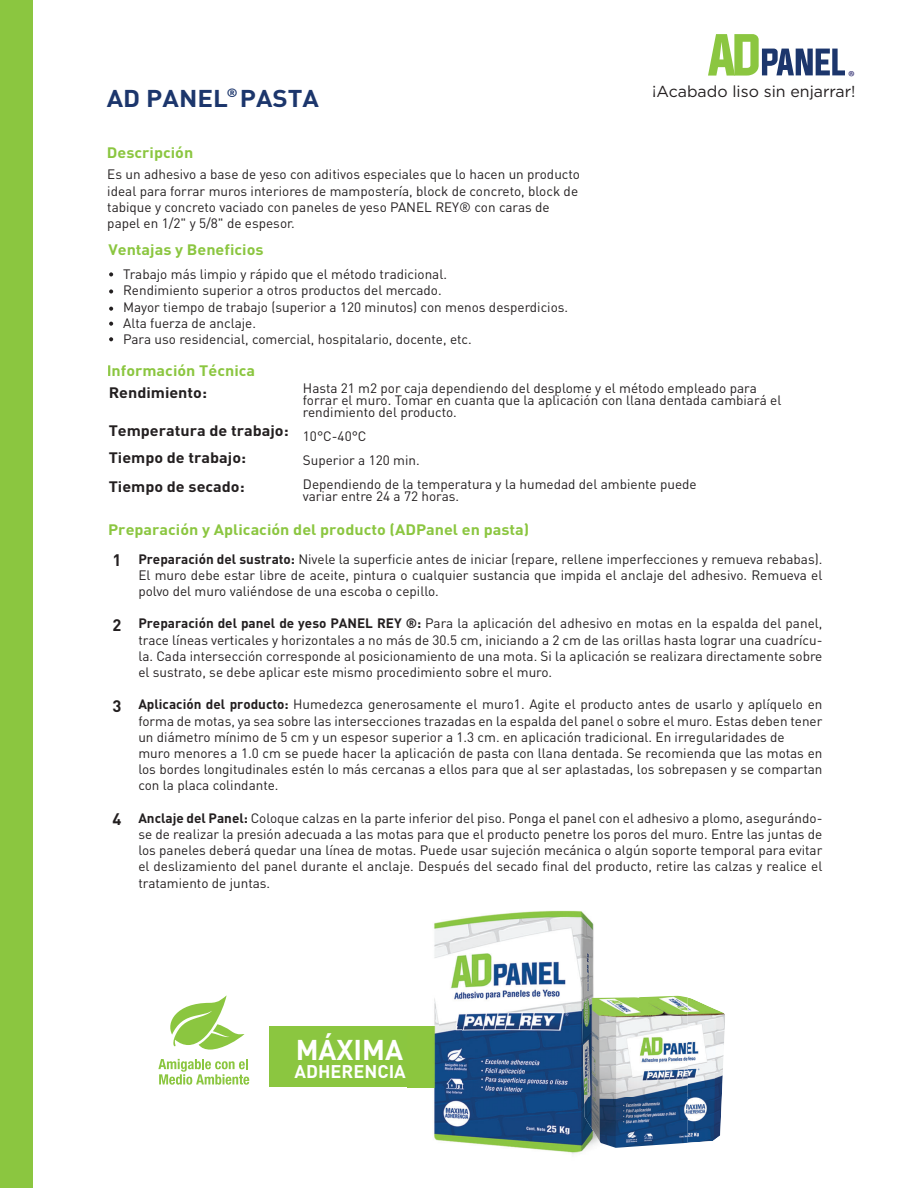
<style>
.page{position:relative;width:918px;height:1188px;background:#fff}
.page>*{position:absolute;margin:0;border:0;box-sizing:border-box;transform-origin:0 0}
.t1{font:28.2px "DIN Bold";color:#fff}
.t2{font:24px "DIN Bold";color:#1c366c;scale:1.08 1}
.t3{font:18.15px "DIN Bold";color:#fff}
.t4{font:16.5px "DIN Bold";color:#231f20}
.t5{font:16.05px "Myriad Pro";color:#252269}
.t6{font:15.9px "Gotham";color:#231f20}
.t7{font:15px "DIN Bold";color:#8bc640;scale:1.08 1}
.t8{font:15px/29.1px "DIN Bold";color:#231f20;scale:1.08 1}
.t9{font:13.5px/16.2px "DIN";color:#231f20}
.t10{font:11.85px "DIN Bold";color:#1c366c;scale:1.08 1}
.s1{font-family:"DIN Bold"}
</style>
<div class="page">
<div style="left:0;top:0;width:33px;height:1188px;background:#8bc640"></div>
<svg style="left:109px;top:272px;width:4px;height:4px"></svg>
<svg style="left:109px;top:289px;width:4px;height:5px"></svg>
<svg style="left:109px;top:307px;width:4px;height:4px"></svg>
<svg style="left:109px;top:322px;width:4px;height:4px"></svg>
<svg style="left:109px;top:337px;width:4px;height:4px"></svg>
<svg style="left:158px;top:1059px;width:91px;height:26px"></svg>
<svg style="left:170px;top:995px;width:75px;height:55px"></svg>
<svg style="left:708px;top:34px;width:137px;height:42px"></svg>
<img style="left:688px;top:997px;width:37px;height:138px">
<div style="left:270px;top:1027px;width:191px;height:60px;background:#8bc640"></div>
<img style="left:408px;top:910px;width:271px;height:244px">
<img style="left:582px;top:996px;width:106px;height:152px">
<img style="left:408px;top:1027px;width:53px;height:60px">
<p class="t10" style="left:227px;top:86px;width:12px">®</p>
<h2 class="t2" style="left:107px;top:84px;width:198px">AD PANEL PASTA</h2>
<p class="t7" style="left:107px;top:144px;width:82px">Descripción</p>
<p class="t9" style="left:107px;top:168px;width:474px">Es un adhesivo a base de yeso con aditivos especiales que lo hacen un producto ideal para forrar muros interiores de mampostería, block de concreto, block de tabique y concreto vaciado con paneles de yeso PANEL REY® con caras de papel en 1/2" y 5/8" de espesor.</p>
<p class="t7" style="left:108px;top:241px;width:145px">Ventajas y Beneficios</p>
<p class="t9" style="left:123px;top:268px;width:447px">Trabajo más limpio y rápido que el método tradicional.<br>Rendimiento superior a otros productos del mercado.<br>Mayor tiempo de trabajo (superior a 120 minutos) con menos desperdicios.<br>Alta fuerza de anclaje.<br>Para uso residencial, comercial, hospitalario, docente, etc.</p>
<p class="t7" style="left:107px;top:362px;width:139px">Información Técnica</p>
<p class="t5" style="left:848px;top:67px;width:8px">®</p>
<p class="t6" style="left:652px;top:82px;width:205px">¡Acabado liso sin enjarrar!</p>
<p class="t8" style="left:109px;top:378px;width:93px">Rendimiento:</p>
<p class="t8" style="left:109px;top:416px;width:168px">Temperatura de trabajo:</p>
<p class="t8" style="left:109px;top:443px;width:129px">Tiempo de trabajo:<br>Tiempo de secado:</p>
<p class="t9" style="left:303px;top:384px;width:480px;line-height:12px">Hasta 21 m2 por caja dependiendo del desplome y el método empleado para forrar el muro. Tomar en cuanta que la aplicación con llana dentada cambiará el rendimiento del producto.</p>
<p class="t9" style="left:303px;top:426px;width:395px;line-height:24px">10°C-40°C<br>Superior a 120 min.<br>Dependiendo de la temperatura y la humedad del ambiente puede</p>
<p class="t9" style="left:303px;top:489px;width:158px">variar entre 24 a 72 horas.</p>
<p class="t7" style="left:108px;top:521px;width:391px">Preparación y Aplicación del producto (ADPanel en pasta)</p>
<p class="t4" style="left:112px;top:551px;width:10px">1</p>
<p class="t4" style="left:112px;top:616px;width:10px">2</p>
<p class="t4" style="left:112px;top:697px;width:10px">3</p>
<p class="t4" style="left:112px;top:809px;width:10px">4</p>
<p class="t9" style="left:138px;top:552px;width:686px;text-align:justify"><span class="s1">Preparación del sustrato:</span> Nivele la superficie antes de iniciar (repare, rellene imperfecciones y remueva rebabas).<br>El muro debe estar libre de aceite, pintura o cualquier sustancia que impida el anclaje del adhesivo. Remueva el polvo del muro valiéndose de una escoba o cepillo.</p>
<p class="t9" style="left:138px;top:617px;width:686px;text-align:justify"><span class="s1">Preparación del panel de yeso PANEL REY ®:</span> Para la aplicación del adhesivo en motas en la espalda del panel, trace líneas verticales y horizontales a no más de 30.5 cm, iniciando a 2 cm de las orillas hasta lograr una cuadrícu&shy;la. Cada intersección corresponde al posicionamiento de una mota. Si la aplicación se realizara directamente sobre el sustrato, se debe aplicar este mismo procedimiento sobre el muro.</p>
<p class="t9" style="left:138px;top:698px;width:686px"><span class="s1">Aplicación del producto:</span> Humedezca generosamente el muro1. Agite el producto antes de usarlo y aplíquelo en forma de motas, ya sea sobre las intersecciones trazadas en la espalda del panel o sobre el muro. Estas deben tener un diámetro mínimo de 5 cm y un espesor superior a 1.3 cm. en aplicación tradicional. En irregularidades de<br>muro menores a 1.0 cm se puede hacer la aplicación de pasta con llana dentada. Se recomienda que las motas en los bordes longitudinales estén lo más cercanas a ellos para que al ser aplastadas, los sobrepasen y se compartan con la placa colindante.</p>
<p class="t9" style="left:138px;top:811px;width:686px;text-align:justify"><span class="s1">Anclaje del Panel:</span> Coloque calzas en la parte inferior del piso. Ponga el panel con el adhesivo a plomo, asegurándo&shy;se de realizar la presión adecuada a las motas para que el producto penetre los poros del muro. Entre las juntas de los paneles deberá quedar una línea de motas. Puede usar sujeción mecánica o algún soporte temporal para evitar el deslizamiento del panel durante el anclaje. Después del secado final del producto, retire las calzas y realice el tratamiento de juntas.</p>
<h1 class="t1" style="left:296px;top:1034px;width:109px">MÁXIMA</h1>
<h3 class="t3" style="left:294px;top:1061px;width:113px">ADHERENCIA</h3>
</div>
